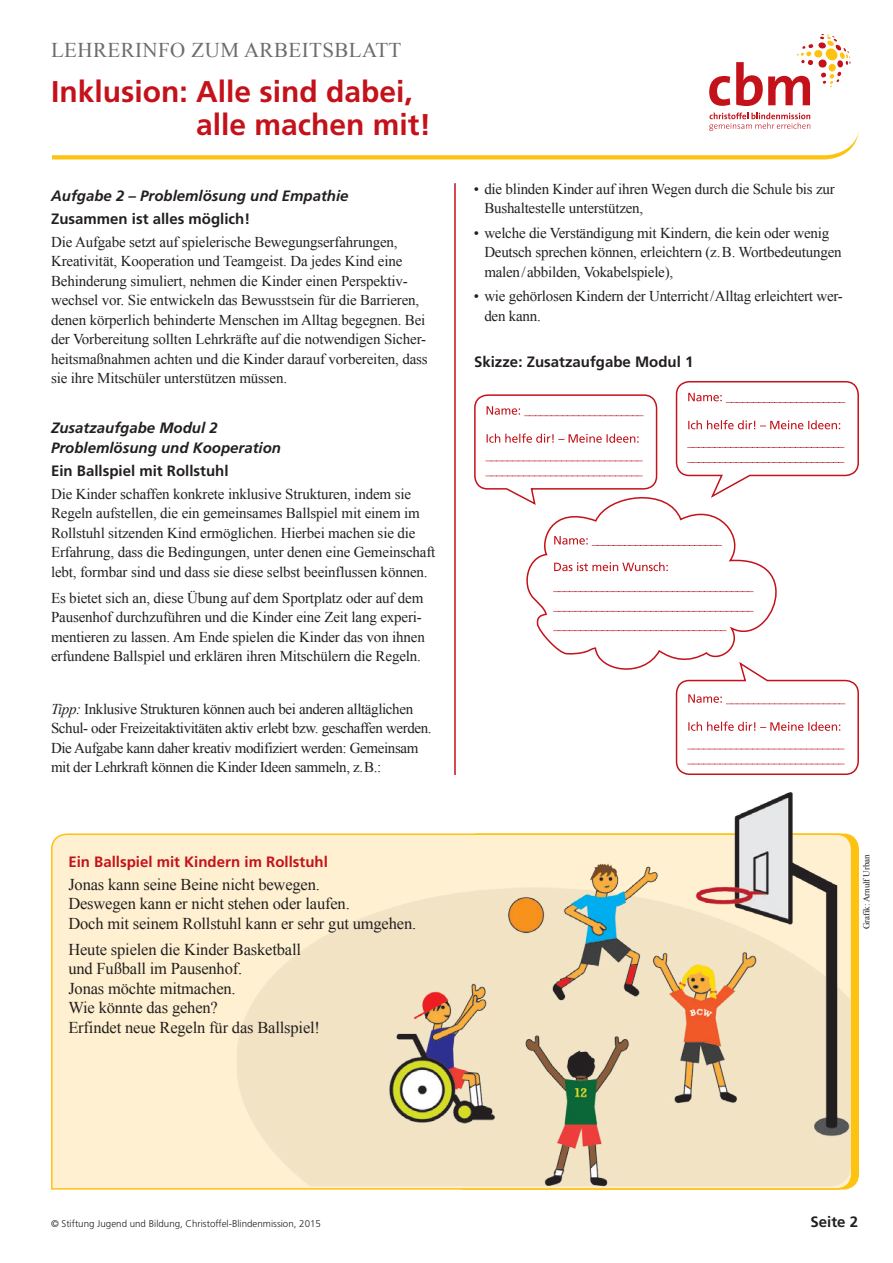
<style>
.page{position:relative;width:893px;height:1263px;background:#fff}
.page>*{position:absolute;margin:0;border:0;box-sizing:border-box;transform-origin:0 0}
.t1{font:700 30px/33px "Frutiger";color:#c4121a}
.t2{font:21px "Times New Roman";color:#6c6d70}
.t3{font:16.5px/19.5px "Times New Roman";letter-spacing:-.01em;color:#231f20}
.t4{font:15px/19.5px "Times New Roman";letter-spacing:-.01em;color:#231f20}
.t5{font:italic 700 15px/19.5px "Frutiger LT Std";color:#231f20}
.t6{font:700 15px "Frutiger LT Std";color:#231f20}
.t7{font:700 15px "Frutiger LT Std";color:#c4121a}
.t8{font:700 15px "Frutiger";color:#231f20}
.t9{font:300 9.75px "Frutiger";color:#231f20}
.t10{font:9px "Times New Roman";letter-spacing:-.01em;color:#231f20}
.s1{font-style:italic}
</style>
<div class="page">
<div style="left:51px;top:833px;width:802px;height:357px;background:#fef0d0"></div>
<hr style="left:454px;top:183px;width:2px;height:592px;background:#c4121a">
<svg style="left:52px;top:155px;width:790px;height:4px;background:#fec51d"></svg>
<svg style="left:709px;top:76px;width:21px;height:30px"></svg>
<svg style="left:709px;top:113px;width:101px;height:18px"></svg>
<svg style="left:736px;top:34px;width:114px;height:72px"></svg>
<img style="left:237px;top:792px;width:613px;height:394px">
<svg style="left:474px;top:394px;width:184px;height:102px"></svg>
<svg style="left:675px;top:381px;width:184px;height:107px"></svg>
<svg style="left:519px;top:488px;width:258px;height:182px"></svg>
<svg style="left:554px;top:536px;width:168px;height:10px"></svg>
<svg style="left:554px;top:562px;width:114px;height:9px"></svg>
<svg style="left:553px;top:591px;width:201px;height:1px"></svg>
<svg style="left:553px;top:611px;width:201px;height:1px"></svg>
<svg style="left:553px;top:630px;width:174px;height:1px"></svg>
<svg style="left:675px;top:660px;width:184px;height:115px"></svg>
<h2 class="t2" style="left:51px;top:36px;width:28px">Lehrerinfo</h2>
<h2 class="t2" style="left:192px;top:36px;width:17px">zum</h2>
<h2 class="t2" style="left:244px;top:36px;width:30px">Arbeitsblatt</h2>
<h1 class="t1" style="left:196px;top:75px;width:237px;text-indent:-145px">Inklusion: Alle sind dabei, alle machen mit!</h1>
<h4 class="t5" style="left:51px;top:186px;width:299px">Aufgabe 2 – Problemlösung und Empathie</h4>
<h5 class="t6" style="left:51px;top:210px;width:201px">Zusammen ist alles möglich!</h5>
<p class="t4" style="left:51px;top:232px;width:378px">Die Aufgabe setzt auf spielerische Bewegungserfahrungen, Kreativität, Kooperation und Teamgeist. Da jedes Kind eine Behinderung simuliert, nehmen die Kinder einen Perspektiv&shy;wechsel vor. Sie entwickeln das Bewusstsein für die Barrieren, denen körperlich behinderte Menschen im Alltag begegnen. Bei der Vorbereitung sollten Lehrkräfte auf die notwendigen Sicher&shy;heitsmaßnahmen achten und die Kinder darauf vorbereiten, dass sie ihre Mitschüler unterstützen müssen.</p>
<h4 class="t5" style="left:51px;top:419px;width:232px">Zusatzaufgabe Modul 2<br>Problemlösung und Kooperation</h4>
<h5 class="t6" style="left:51px;top:462px;width:179px">Ein Ballspiel mit Rollstuhl</h5>
<p class="t4" style="left:51px;top:484px;width:386px">Die Kinder schaffen konkrete inklusive Strukturen, indem sie Regeln aufstellen, die ein gemeinsames Ballspiel mit einem im Rollstuhl sitzenden Kind ermöglichen. Hierbei machen sie die Erfahrung, dass die Bedingungen, unter denen eine Gemeinschaft lebt, formbar sind und dass sie diese selbst beeinflussen können.</p>
<p class="t4" style="left:51px;top:588px;width:375px">Es bietet sich an, diese Übung auf dem Sportplatz oder auf dem Pausenhof durchzuführen und die Kinder eine Zeit lang experi&shy;mentieren zu lassen. Am Ende spielen die Kinder das von ihnen erfundene Ballspiel und erklären ihren Mitschülern die Regeln.</p>
<p class="t4" style="left:51px;top:698px;width:382px"><span class="s1">Tipp:</span> Inklusive Strukturen können auch bei anderen alltäglichen Schul- oder Freizeitaktivitäten aktiv erlebt bzw. geschaffen werden.<br>Die Aufgabe kann daher kreativ modifiziert werden: Gemeinsam mit der Lehrkraft können die Kinder Ideen sammeln, z. B.:</p>
<h6 class="t7" style="left:68px;top:853px;width:261px">Ein Ballspiel mit Kindern im Rollstuhl</h6>
<p class="t3" style="left:68px;top:874px;width:349px">Jonas kann seine Beine nicht bewegen.<br>Deswegen kann er nicht stehen oder laufen.<br>Doch mit seinem Rollstuhl kann er sehr gut umgehen.</p>
<p class="t3" style="left:68px;top:939px;width:253px">Heute spielen die Kinder Basketball und Fußball im Pausenhof.<br>Jonas möchte mitmachen.<br>Wie könnte das gehen?<br>Erfindet neue Regeln für das Ballspiel!</p>
<p class="t4" style="left:484px;top:179px;width:352px;text-indent:-11px">• die blinden Kinder auf ihren Wegen durch die Schule bis zur<br>Bushaltestelle unterstützen,</p>
<p class="t4" style="left:484px;top:223px;width:359px;text-indent:-11px">• welche die Verständigung mit Kindern, die kein oder wenig<br>Deutsch sprechen können, erleichtern (z. B. Wortbedeutungen malen / abbilden, Vokabelspiele),</p>
<p class="t4" style="left:484px;top:306px;width:58px">den kann.</p>
<h2 class="t6" style="left:474px;top:353px;width:221px">Skizze: Zusatzaufgabe Modul 1</h2>
<p class="t4" style="left:474px;top:286px;width:371px">• wie gehörlosen Kindern der Unterricht / Alltag erleichtert wer-</p>
<p class="t10" style="left:860px;top:929px;width:76px;rotate:-90deg">Grafik: Arnulf Urban</p>
<p class="t9" style="left:51px;top:1218px;width:271px">© Stiftung Jugend und Bildung, Christoffel-Blindenmission, 2015</p>
<p class="t8" style="left:811px;top:1213px;width:49px">Seite 2</p>
</div>
